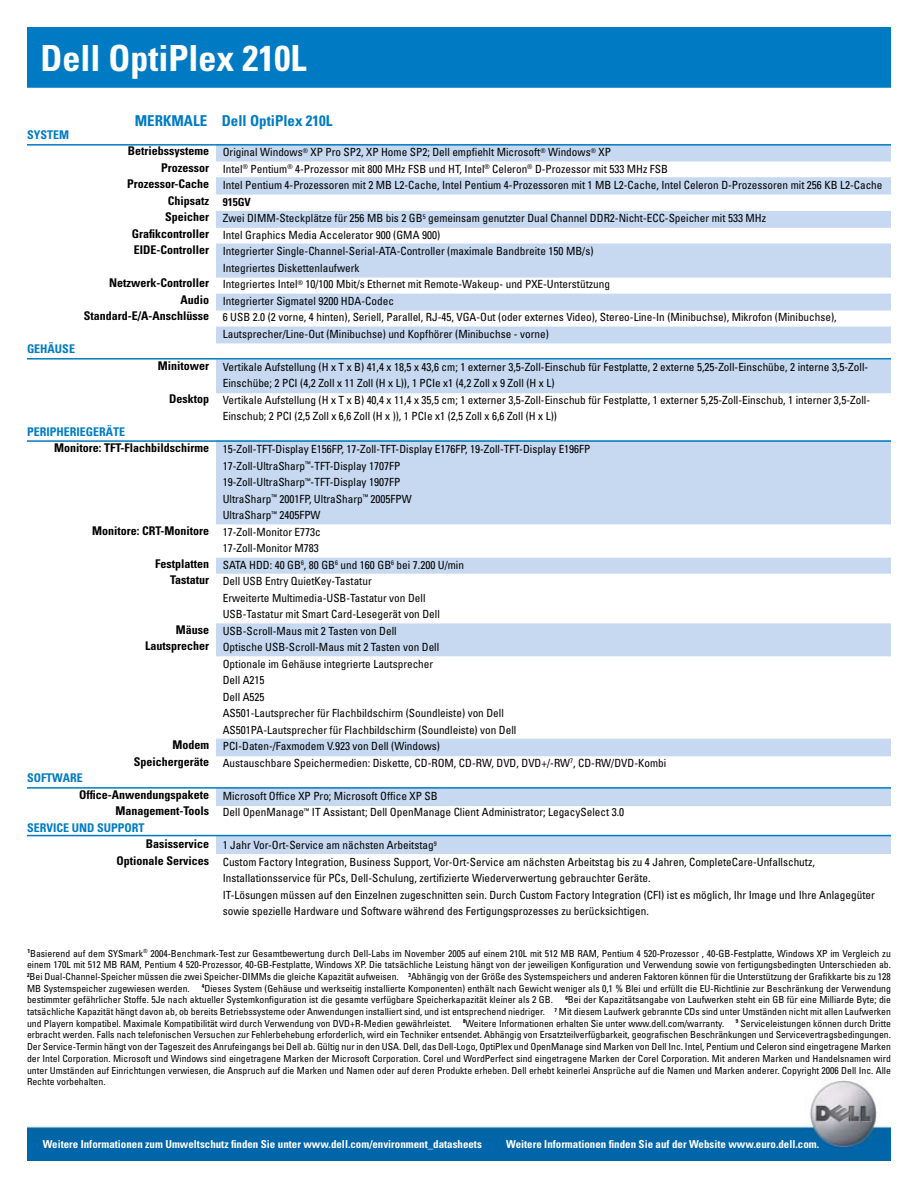
<style>
.page{position:relative;width:918px;height:1188px;background:#fff}
.page>*{position:absolute;margin:0;border:0;box-sizing:border-box;transform-origin:0 0}
.t1{font:700 condensed 36px "Univers";color:#fff}
.t2{font:700 condensed 15px "Univers";color:#007bc3}
.t3{font:700 condensed 12px/16.5px "Univers";color:#000;text-align:right}
.t4{font:700 condensed 12px "Univers";color:#007bc3}
.t5{font:condensed 11.25px/16.5px "Univers";color:#000}
.t6{font:700 condensed 10.95px "Univers";color:#fff}
.t7{font:condensed 9.75px/11.7px "Univers";color:#000;text-align:justify}
.s1{font-weight:700}
</style>
<div class="page">
<div style="left:217px;top:837px;width:673px;height:16px;background:#c7d9f0"></div>
<div style="left:216px;top:836px;width:675px;height:18px;border:2px solid #c7d9f0"></div>
<div style="left:217px;top:145px;width:673px;height:16px;background:#c7d9f0"></div>
<div style="left:216px;top:144px;width:675px;height:18px;border:2px solid #c7d9f0"></div>
<div style="left:217px;top:624px;width:673px;height:32px;background:#c7d9f0"></div>
<div style="left:216px;top:623px;width:675px;height:33px;border:2px solid #c7d9f0"></div>
<div style="left:217px;top:558px;width:673px;height:15px;background:#c7d9f0"></div>
<div style="left:216px;top:558px;width:675px;height:16px;border:2px solid #c7d9f0"></div>
<div style="left:217px;top:327px;width:673px;height:16px;background:#c7d9f0"></div>
<div style="left:217px;top:294px;width:673px;height:16px;background:#c7d9f0"></div>
<div style="left:217px;top:212px;width:673px;height:15px;background:#c7d9f0"></div>
<div style="left:216px;top:211px;width:675px;height:17px;border:2px solid #c7d9f0"></div>
<div style="left:217px;top:739px;width:673px;height:17px;background:#c7d9f0"></div>
<div style="left:217px;top:789px;width:673px;height:16px;background:#c7d9f0"></div>
<div style="left:216px;top:788px;width:675px;height:18px;border:2px solid #c7d9f0"></div>
<div style="left:217px;top:441px;width:673px;height:83px;background:#c7d9f0"></div>
<div style="left:217px;top:360px;width:673px;height:32px;background:#c7d9f0"></div>
<div style="left:216px;top:359px;width:675px;height:34px;border:2px solid #c7d9f0"></div>
<div style="left:217px;top:244px;width:673px;height:33px;background:#c7d9f0"></div>
<div style="left:216px;top:244px;width:675px;height:34px;border:2px solid #c7d9f0"></div>
<div style="left:217px;top:178px;width:673px;height:16px;background:#c7d9f0"></div>
<div style="left:216px;top:177px;width:675px;height:18px;border:2px solid #c7d9f0"></div>
<hr style="left:27px;top:144px;width:864px;height:2px;background:#007bc3">
<hr style="left:27px;top:440px;width:864px;height:2px;background:#007bc3">
<hr style="left:27px;top:787px;width:864px;height:2px;background:#007bc3">
<hr style="left:27px;top:835px;width:864px;height:1px;background:#007bc3">
<img style="left:27px;top:1080px;width:864px;height:81px">
<div style="left:28px;top:28px;width:862px;height:59px;background:#007bc3"></div>
<div style="left:27px;top:27px;width:864px;height:61px;border:2px solid #007bc3"></div>
<hr style="left:27px;top:358px;width:864px;height:2px;background:#007bc3">
<h1 class="t1" style="left:40px;top:36px;width:267px">Dell OptiPlex 210L</h1>
<p class="t4" style="left:27px;top:127px;width:44px">SYSTEM</p>
<h2 class="t2" style="left:135px;top:112px;width:199px">MERKMALE Dell OptiPlex 210L</h2>
<p class="t4" style="left:27px;top:342px;width:49px">GEHÄUSE</p>
<p class="t3" style="left:127px;top:143px;width:84px">Betriebssysteme<br>Prozessor<br>Prozessor-Cache<br>Chipsatz<br>Speicher<br>Grafikcontroller<br>EIDE-Controller</p>
<p class="t3" style="left:84px;top:275px;width:127px">Netzwerk-Controller<br>Audio<br>Standard-E/A-Anschlüsse</p>
<p class="t3" style="left:158px;top:357px;width:53px">Minitower</p>
<p class="t3" style="left:169px;top:390px;width:41px">Desktop</p>
<p class="t4" style="left:27px;top:424px;width:100px">PERIPHERIEGERÄTE</p>
<p class="t3" style="left:54px;top:440px;width:157px">Monitore: TFT-Flachbildschirme</p>
<p class="t3" style="left:92px;top:522px;width:119px">Monitore: CRT-Monitore</p>
<p class="t3" style="left:155px;top:555px;width:55px">Festplatten<br>Tastatur</p>
<p class="t3" style="left:145px;top:621px;width:65px">Mäuse<br>Lautsprecher</p>
<p class="t3" style="left:134px;top:737px;width:77px">Modem<br>Speichergeräte</p>
<p class="t4" style="left:27px;top:771px;width:57px">SOFTWARE</p>
<p class="t3" style="left:79px;top:786px;width:131px">Office-Anwendungspakete<br>Management-Tools</p>
<p class="t4" style="left:27px;top:820px;width:119px">SERVICE UND SUPPORT</p>
<p class="t3" style="left:117px;top:836px;width:94px">Basisservice<br>Optionale Services</p>
<p class="t5" style="left:223px;top:144px;width:661px">Original Windows<sup>®</sup> XP Pro SP2, XP Home SP2; Dell empfiehlt Microsoft<sup>®</sup> Windows<sup>®</sup> XP<br>Intel<sup>®</sup> Pentium<sup>®</sup> 4-Prozessor mit 800 MHz FSB und HT, Intel<sup>®</sup> Celeron<sup>®</sup> D-Prozessor mit 533 MHz FSB<br>Intel Pentium 4-Prozessoren mit 2 MB L2-Cache, Intel Pentium 4-Prozessoren mit 1 MB L2-Cache, Intel Celeron D-Prozessoren mit 256 KB L2-Cache</p>
<p class="t5" style="left:223px;top:193px;width:616px"><span class="s1">915GV<br></span>Zwei DIMM-Steckplätze für 256 MB bis 2 GB<sup>5</sup> gemeinsam genutzter Dual Channel DDR2-Nicht-ECC-Speicher mit 533 MHz<br>Intel Graphics Media Accelerator 900 (GMA 900)<br>Integrierter Single-Channel-Serial-ATA-Controller (maximale Bandbreite 150 MB/s)<br>Integriertes Diskettenlaufwerk<br>Integriertes Intel<sup>®</sup> 10/100 Mbit/s Ethernet mit Remote-Wakeup- und PXE-Unterstützung<br>Integrierter Sigmatel 9200 HDA-Codec<br>6 USB 2.0 (2 vorne, 4 hinten), Seriell, Parallel, RJ-45, VGA-Out (oder externes Video), Stereo-Line-In (Minibuchse), Mikrofon (Minibuchse), Lautsprecher/Line-Out (Minibuchse) und Kopfhörer (Minibuchse - vorne)</p>
<p class="t5" style="left:223px;top:358px;width:649px">Vertikale Aufstellung (H x T x B) 41,4 x 18,5 x 43,6 cm; 1 externer 3,5-Zoll-Einschub für Festplatte, 2 externe 5,25-Zoll-Einschübe, 2 interne 3,5-Zoll-Einschübe; 2 PCI (4,2 Zoll x 11 Zoll (H x L)), 1 PCIe x1 (4,2 Zoll x 9 Zoll (H x L)<br>Vertikale Aufstellung (H x T x B) 40,4 x 11,4 x 35,5 cm; 1 externer 3,5-Zoll-Einschub für Festplatte, 1 externer 5,25-Zoll-Einschub, 1 interner 3,5-Zoll-Einschub; 2 PCI (2,5 Zoll x 6,6 Zoll (H x )), 1 PCIe x1 (2,5 Zoll x 6,6 Zoll (H x L))</p>
<p class="t5" style="left:223px;top:441px;width:445px">15-Zoll-TFT-Display E156FP, 17-Zoll-TFT-Display E176FP, 19-Zoll-TFT-Display E196FP 17-Zoll-UltraSharp<sup>™</sup>-TFT-Display 1707FP<br>19-Zoll-UltraSharp<sup>™</sup>-TFT-Display 1907FP<br>UltraSharp<sup>™</sup> 2001FP, UltraSharp<sup>™</sup> 2005FPW<br>UltraSharp<sup>™</sup> 2405FPW<br>17-Zoll-Monitor E773c<br>17-Zoll-Monitor M783<br>SATA HDD: 40 GB<sup>6</sup>, 80 GB<sup>6</sup> und 160 GB<sup>6</sup> bei 7.200 U/min<br>Dell USB Entry QuietKey-Tastatur<br>Erweiterte Multimedia-USB-Tastatur von Dell<br>USB-Tastatur mit Smart Card-Lesegerät von Dell<br>USB-Scroll-Maus mit 2 Tasten von Dell<br>Optische USB-Scroll-Maus mit 2 Tasten von Dell<br>Optionale im Gehäuse integrierte Lautsprecher<br>Dell A215<br>Dell A525<br>AS501-Lautsprecher für Flachbildschirm (Soundleiste) von Dell<br>AS501PA-Lautsprecher für Flachbildschirm (Soundleiste) von Dell<br>PCI-Daten-/Faxmodem V.923 von Dell (Windows)<br>Austauschbare Speichermedien: Diskette, CD-ROM, CD-RW, DVD, DVD+/-RW<sup>7</sup>, CD-RW/DVD-Kombi</p>
<p class="t5" style="left:223px;top:787px;width:403px">Microsoft Office XP Pro; Microsoft Office XP SB<br>Dell OpenManage<sup>™</sup> IT Assistant; Dell OpenManage Client Administrator; LegacySelect 3.0</p>
<p class="t5" style="left:223px;top:837px;width:654px">1 Jahr Vor-Ort-Service am nächsten Arbeitstag<sup>9<br></sup>Custom Factory Integration, Business Support, Vor-Ort-Service am nächsten Arbeitstag bis zu 4 Jahren, CompleteCare-Unfallschutz, Installationsservice für PCs, Dell-Schulung, zertifizierte Wiederverwertung gebrauchter Geräte.<br>IT-Lösungen müssen auf den Einzelnen zugeschnitten sein. Durch Custom Factory Integration (CFI) ist es möglich, Ihr Image und Ihre Anlagegüter sowie spezielle Hardware und Software während des Fertigungsprozesses zu berücksichtigen.</p>
<p class="t7" style="left:27px;top:947px;width:866px"><sup>1</sup>Basierend auf dem SYSmark<sup>®</sup> 2004-Benchmark-Test zur Gesamtbewertung durch Dell-Labs im November 2005 auf einem 210L mit 512 MB RAM, Pentium 4 520-Prozessor , 40-GB-Festplatte, Windows XP im Vergleich zu einem 170L mit 512 MB RAM, Pentium 4 520-Prozessor, 40-GB-Festplatte, Windows XP. Die tatsächliche Leistung hängt von der jeweiligen Konfiguration und Verwendung sowie von fertigungsbedingten Unterschieden ab.<br><sup>2</sup>Bei Dual-Channel-Speicher müssen die zwei Speicher-DIMMs die gleiche Kapazität aufweisen. <sup>3</sup>Abhängig von der Größe des Systemspeichers und anderen Faktoren können für die Unterstützung der Grafikkarte bis zu 128<br>MB Systemspeicher zugewiesen werden.</p>
<p class="t7" style="left:27px;top:982px;width:866px;text-indent:175px"><sup>4</sup>Dieses System (Gehäuse und werkseitig installierte Komponenten) enthält nach Gewicht weniger als 0,1 % Blei und erfüllt die EU-Richtlinie zur Beschränkung der Verwendung bestimmter gefährlicher Stoffe. 5Je nach aktueller Systemkonfiguration ist die gesamte verfügbare Speicherkapazität kleiner als 2 GB.</p>
<p class="t7" style="left:27px;top:994px;width:866px;text-indent:538px"><sup>6</sup>Bei der Kapazitätsangabe von Laufwerken steht ein GB für eine Milliarde Byte; die tatsächliche Kapazität hängt davon ab, ob bereits Betriebssysteme oder Anwendungen installiert sind, und ist entsprechend niedriger. <sup>7</sup> Mit diesem Laufwerk gebrannte CDs sind unter Umständen nicht mit allen Laufwerken und Playern kompatibel. Maximale Kompatibilität wird durch Verwendung von DVD+R-Medien gewährleistet. <sup>8</sup>Weitere Informationen erhalten Sie unter www.dell.com/warranty. <sup>9</sup> Serviceleistungen können durch Dritte erbracht werden. Falls nach telefonischen Versuchen zur Fehlerbehebung erforderlich, wird ein Techniker entsendet. Abhängig von Ersatzteilverfügbarkeit, geografischen Beschränkungen und Servicevertragsbedingungen.<br>Der Service-Termin hängt von der Tageszeit des Anrufeingangs bei Dell ab. Gültig nur in den USA. Dell, das Dell-Logo, OptiPlex und OpenManage sind Marken von Dell Inc. Intel, Pentium und Celeron sind eingetragene Marken der Intel Corporation. Microsoft und Windows sind eingetragene Marken der Microsoft Corporation. Corel und WordPerfect sind eingetragene Marken der Corel Corporation. Mit anderen Marken und Handelsnamen wird unter Umständen auf Einrichtungen verwiesen, die Anspruch auf die Marken und Namen oder auf deren Produkte erheben. Dell erhebt keinerlei Ansprüche auf die Namen und Marken anderer. Copyright 2006 Dell Inc. Alle Rechte vorbehalten.</p>
<p class="t6" style="left:43px;top:1138px;width:441px">Weitere Informationen zum Umweltschutz finden Sie unter www.dell.com/environment_datasheets</p>
<p class="t6" style="left:506px;top:1138px;width:314px">Weitere Informationen finden Sie auf der Website www.euro.dell.com.</p>
</div>
